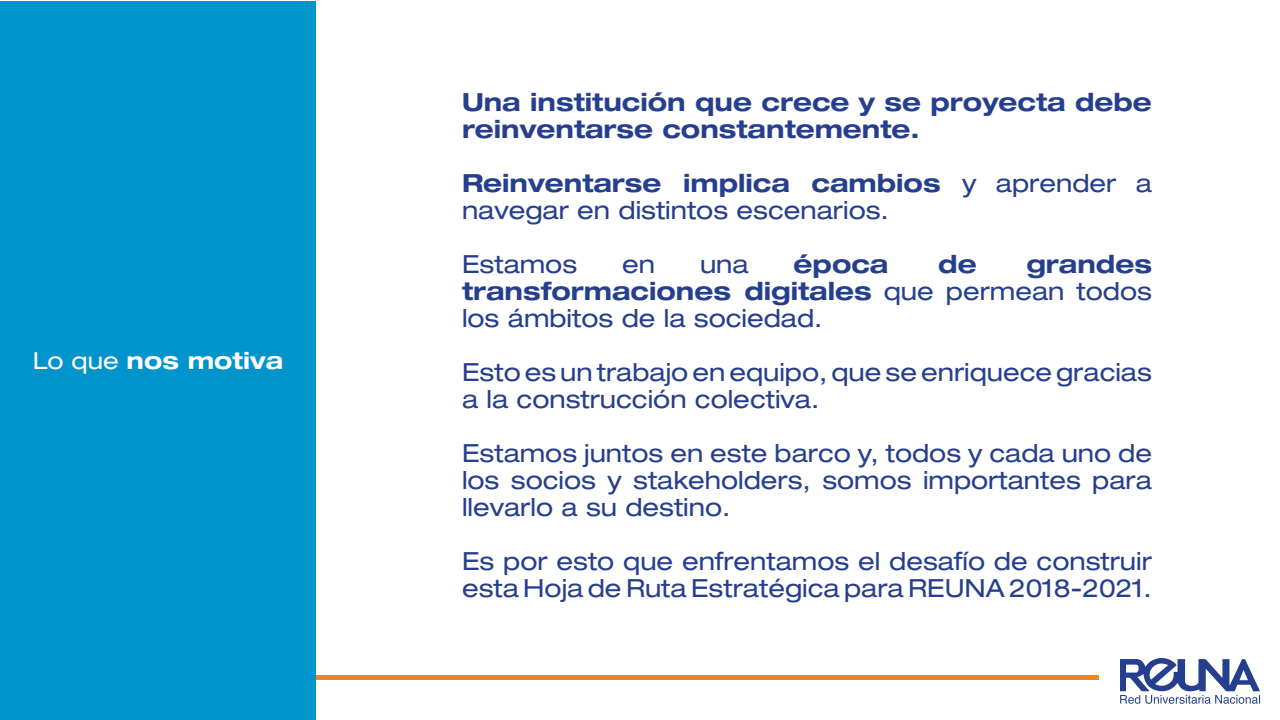
<style>
.page{position:relative;width:1280px;height:720px;background:#fff}
.page>*{position:absolute;margin:0;border:0;box-sizing:border-box;transform-origin:0 0}
.t1{font:expanded 25px/27px "Helvetica Neue";color:#253f8e}
.t2{font:700 expanded 25px/27px "Helvetica Neue";color:#253f8e}
.t3{font:700 expanded 23.6px "Helvetica Neue";color:#fff}
.s1{font-weight:400}
.s2{font-weight:700}
</style>
<div class="page">
<div style="left:1px;top:675px;width:1098px;height:5px;background:#f58220"></div>
<div style="left:0;top:1px;width:316px;height:719px;background:#0094cc"></div>
<svg style="left:1120px;top:658px;width:140px;height:46px"></svg>
<p class="t3" style="left:33px;top:346px;width:252px"><span class="s1">Lo que</span> nos motiva</p>
<p class="t2" style="left:462px;top:88px;width:691px">Una institución que crece y se proyecta debe reinventarse constantemente.</p>
<p class="t1" style="left:462px;top:169px;width:691px"><span class="s2">Reinventarse implica cambios</span> y aprender a navegar en distintos escenarios.</p>
<p class="t1" style="left:462px;top:250px;width:117px">Estamos</p>
<p class="t1" style="left:622px;top:250px;width:34px">en</p>
<p class="t1" style="left:700px;top:250px;width:50px">una</p>
<p class="t2" style="left:794px;top:250px;width:96px">época</p>
<p class="t2" style="left:938px;top:250px;width:40px">de</p>
<p class="t1" style="left:462px;top:250px;width:691px;text-align:justify;text-indent:564px"><span class="s2">grandes transformaciones digitales</span> que permean todos los ámbitos de la sociedad.</p>
<p class="t1" style="left:462px;top:358px;width:692px">Esto es un trabajo en equipo, que se enriquece gracias a la construcción colectiva.</p>
<p class="t1" style="left:462px;top:439px;width:692px;text-align:justify">Estamos juntos en este barco y, todos y cada uno de los socios y stakeholders, somos importantes para llevarlo a su destino.</p>
<p class="t1" style="left:462px;top:547px;width:691px">Es por esto que enfrentamos el desafío de construir esta Hoja de Ruta Estratégica para REUNA 2018-2021.</p>
</div>
